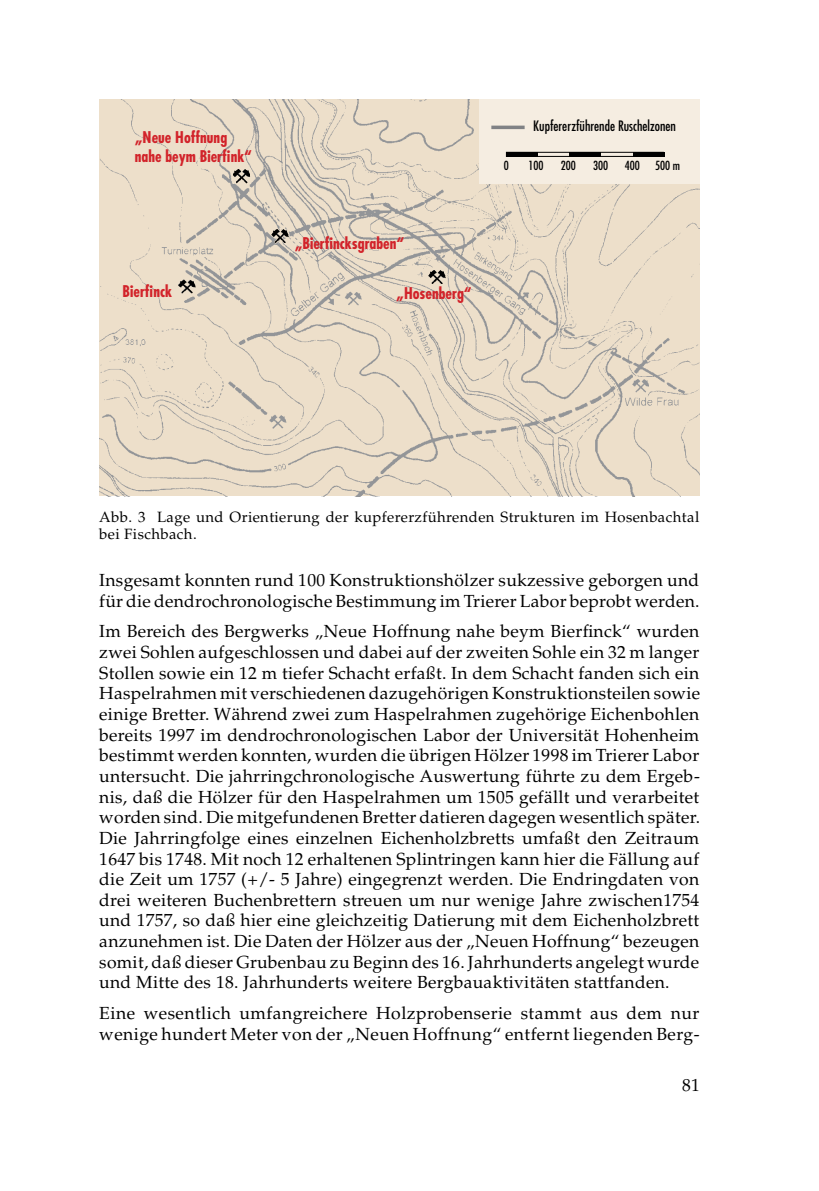
<style>
.page{position:relative;width:819px;height:1191px;background:#fff}
.page>*{position:absolute;margin:0;border:0;box-sizing:border-box;transform-origin:0 0}
.t1{font:17.5px/20.7px "Palatino";letter-spacing:.015em;color:#000}
.t2{font:700 condensed 15.75px/18.9px "Futura";color:#d2232a}
.t3{font:14.88px/17.5px "Palatino";letter-spacing:.025em;color:#000}
.t4{font:condensed 14px "Futura";color:#000}
.t5{font:condensed 12.25px "Futura";color:#000}
</style>
<div class="page">
<img style="left:99px;top:99px;width:600px;height:397px">
<div style="left:479px;top:99px;width:220px;height:85px;background:#f5ede1"></div>
<div style="left:506px;top:152px;width:157px;height:5px;border:1px solid #000"></div>
<div style="left:506px;top:152px;width:31px;height:5px;background:#000"></div>
<div style="left:569px;top:152px;width:32px;height:5px;background:#000"></div>
<div style="left:633px;top:152px;width:31px;height:5px;background:#000"></div>
<hr style="left:491px;top:126px;width:33px;height:3px;background:#808285">
<img style="left:233px;top:169px;width:17px;height:14px">
<img style="left:178px;top:279px;width:17px;height:14px">
<img style="left:272px;top:229px;width:16px;height:14px">
<img style="left:428px;top:270px;width:17px;height:14px">
<p class="t2" style="left:135px;top:128px;width:119px">„Neue Hoffnung nahe beym Bierfink“</p>
<p class="t2" style="left:295px;top:234px;width:111px">„Bierfincksgraben“</p>
<p class="t2" style="left:123px;top:281px;width:51px">Bierfinck</p>
<p class="t2" style="left:396px;top:284px;width:77px">„Hosenberg“</p>
<p class="t4" style="left:533px;top:117px;width:144px">Kupfererzführende Ruschelzonen</p>
<p class="t5" style="left:503px;top:158px;width:7px">0</p>
<p class="t5" style="left:528px;top:158px;width:17px">100</p>
<p class="t5" style="left:560px;top:158px;width:17px">200</p>
<p class="t5" style="left:593px;top:158px;width:17px">300</p>
<p class="t5" style="left:624px;top:158px;width:57px">400 500 m</p>
<p class="t3" style="left:99px;top:508px;width:601px">Abb. 3 Lage und Orientierung der kupfererzführenden Strukturen im Hosenbachtal bei Fischbach.</p>
<p class="t1" style="left:99px;top:570px;width:601px">Insgesamt konnten rund 100 Konstruktionshölzer sukzessive geborgen und für die dendrochronologische Bestimmung im Trierer Labor beprobt werden.</p>
<p class="t1" style="left:99px;top:621px;width:602px;text-align:justify">Im Bereich des Bergwerks „Neue Hoffnung nahe beym Bierfinck“ wurden zwei Sohlen aufgeschlossen und dabei auf der zweiten Sohle ein 32 m langer Stollen sowie ein 12 m tiefer Schacht erfaßt. In dem Schacht fanden sich ein Haspelrahmen mit verschiedenen dazugehörigen Konstruktionsteilen sowie einige Bretter. Während zwei zum Haspelrahmen zugehörige Eichenbohlen bereits 1997 im dendrochronologischen Labor der Universität Hohenheim bestimmt werden konnten, wurden die übrigen Hölzer 1998 im Trierer Labor untersucht. Die jahrringchronologische Auswertung führte zu dem Ergeb&shy;nis, daß die Hölzer für den Haspelrahmen um 1505 gefällt und verarbeitet worden sind. Die mitgefundenen Bretter datieren dagegen wesentlich später.<br>Die Jahrringfolge eines einzelnen Eichenholzbretts umfaßt den Zeitraum 1647 bis 1748. Mit noch 12 erhaltenen Splintringen kann hier die Fällung auf die Zeit um 1757 (+/- 5 Jahre) eingegrenzt werden. Die Endringdaten von drei weiteren Buchenbrettern streuen um nur wenige Jahre zwischen1754 und 1757, so daß hier eine gleichzeitig Datierung mit dem Eichenholzbrett anzunehmen ist. Die Daten der Hölzer aus der „Neuen Hoffnung“ bezeugen somit, daß dieser Grubenbau zu Beginn des 16. Jahrhunderts angelegt wurde und Mitte des 18. Jahrhunderts weitere Bergbauaktivitäten stattfanden.</p>
<p class="t1" style="left:99px;top:1003px;width:601px">Eine wesentlich umfangreichere Holzprobenserie stammt aus dem nur wenige hundert Meter von der „Neuen Hoffnung“ entfernt liegenden Berg-</p>
<p class="t1" style="left:682px;top:1075px;width:19px">81</p>
</div>
